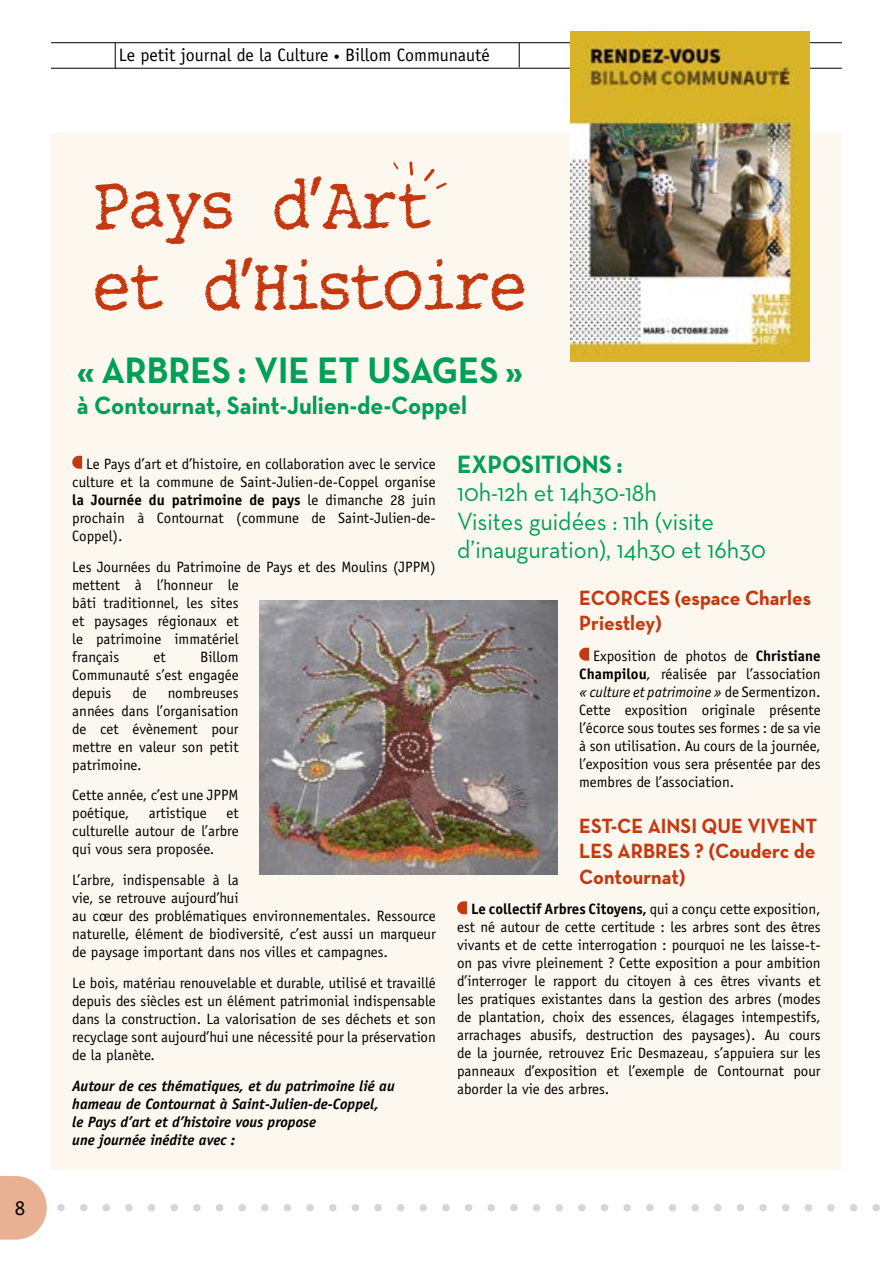
<style>
.page{position:relative;width:893px;height:1263px;background:#fff}
.page>*{position:absolute;margin:0;border:0;box-sizing:border-box;transform-origin:0 0}
.t1{font:67.5px/81px "Tight Writer";color:#c4390f}
.t2{font:700 37.5px "Neutra Text";color:#009f57;scale:.95 1}
.t3{font:25.5px/28.5px "Neutra Text";color:#009f57;scale:.95 1}
.t4{font:700 25.5px "Neutra Text";color:#009f57;scale:.95 1}
.t5{font:700 21px/25.2px "Neutra Text";color:#c4390f;scale:.95 1}
.t6{font:21px "Officina Sans Std";color:#000}
.t7{font:18px "Officina Sans Std";color:#000}
.t8{font:15px/18px "Officina Sans Std";color:#000;text-align:justify}
.t9{font:italic 700 15px/18px "Officina Sans Std";color:#000}
.s1{font-size:12px}
.s2{font-weight:700}
.s3{font-style:italic}
</style>
<div class="page">
<hr style="left:51px;top:42px;width:791px;height:1px;background:#000">
<hr style="left:51px;top:68px;width:791px;height:1px;background:#000">
<svg style="left:519px;top:43px;width:1px;height:24px"></svg>
<svg style="left:115px;top:43px;width:1px;height:25px"></svg>
<svg style="left:0;top:1176px;width:880px;height:64px"></svg>
<div style="left:51px;top:133px;width:791px;height:1036px;background:#fcf7ef"></div>
<svg style="left:72px;top:456px;width:10px;height:13px"></svg>
<svg style="left:579px;top:648px;width:10px;height:13px"></svg>
<svg style="left:457px;top:901px;width:10px;height:13px"></svg>
<img style="left:570px;top:32px;width:240px;height:329px">
<svg style="left:322px;top:184px;width:40px;height:46px"></svg>
<svg style="left:384px;top:270px;width:40px;height:41px"></svg>
<svg style="left:409px;top:161px;width:4px;height:15px"></svg>
<svg style="left:424px;top:169px;width:23px;height:20px"></svg>
<svg style="left:393px;top:162px;width:5px;height:7px"></svg>
<img style="left:260px;top:601px;width:298px;height:273px">
<h3 class="t6" style="left:15px;top:1196px;width:12px">8</h3>
<p class="t7" style="left:119px;top:44px;width:373px">Le petit journal de la Culture <span class="s1">•</span> Billom Communauté</p>
<h1 class="t1" style="left:94px;top:168px;width:434px">Pays d’ rt<br>et d’Hist ire</h1>
<h2 class="t2" style="left:77px;top:347px;width:471px">« ARBRES : VIE ET USAGES »</h2>
<h3 class="t4" style="left:77px;top:389px;width:412px">à Contournat, Saint-Julien-de-Coppel</h3>
<p class="t8" style="left:72px;top:455px;width:365px;text-indent:14px">Le Pays d’art et d’histoire, en collaboration avec le service culture et la commune de Saint-Julien-de-Coppel organise <span class="s2">la Journée du patrimoine de pays</span> le dimanche 28 juin prochain à Contournat (commune de Saint-Julien-de-Coppel).</p>
<p class="t8" style="left:72px;top:558px;width:365px;text-align:left">Les Journées du Patrimoine de Pays et des Moulins (JPPM) mettent à l’honneur le<br>bâti traditionnel, les sites<br>et paysages régionaux et<br>le patrimoine immatériel<br>français</p>
<p class="t8" style="left:72px;top:648px;width:168px;text-indent:128px">Billom Communauté s’est engagée depuis</p>
<p class="t8" style="left:154px;top:648px;width:14px">et</p>
<p class="t8" style="left:72px;top:684px;width:168px;text-indent:95px">nombreuses années dans l’organisation de cet évènement pour mettre en valeur son petit patrimoine.</p>
<p class="t8" style="left:72px;top:786px;width:168px">Cette année, c’est une JPPM poétique,</p>
<p class="t8" style="left:133px;top:684px;width:16px">de</p>
<p class="t8" style="left:149px;top:804px;width:60px">artistique</p>
<p class="t8" style="left:72px;top:804px;width:168px;text-indent:154px">et culturelle autour de l’arbre qui vous sera proposée.</p>
<p class="t8" style="left:72px;top:871px;width:365px;text-align:left">L’arbre, indispensable à la<br>vie, se retrouve aujourd’hui<br>au cœur des problématiques environnementales. Ressource naturelle, élément de biodiversité, c’est aussi un marqueur de paysage important dans nos villes et campagnes.</p>
<p class="t8" style="left:72px;top:974px;width:365px">Le bois, matériau renouvelable et durable, utilisé et travaillé depuis des siècles est un élément patrimonial indispensable dans la construction. La valorisation de ses déchets et son recyclage sont aujourd’hui une nécessité pour la préservation de la planète.</p>
<p class="t9" style="left:72px;top:1076px;width:324px">Autour de ces thématiques, et du patrimoine lié au hameau de Contournat à Saint-Julien-de-Coppel,<br>le Pays d’art et d’histoire vous propose<br>une journée inédite avec :</p>
<h3 class="t4" style="left:457px;top:448px;width:176px">EXPOSITIONS :</h3>
<h3 class="t3" style="left:457px;top:478px;width:326px">10h-12h et 14h30-18h<br>Visites guidées : 11h (visite d’inauguration), 14h30 et 16h30</h3>
<h3 class="t5" style="left:579px;top:585px;width:246px">ECORCES (espace Charles<br>Priestley)</h3>
<p class="t8" style="left:579px;top:647px;width:243px;text-indent:14px">Exposition de photos de <span class="s2">Christiane Champilou</span><span class="s3">,</span> réalisée par l’association <span class="s3">« culture et patrimoine »</span> de Sermentizon.<br>Cette exposition originale présente l’écorce sous toutes ses formes : de sa vie à son utilisation. Au cours de la journée, l’exposition vous sera présentée par des membres de l’association.</p>
<h3 class="t5" style="left:579px;top:813px;width:252px;text-align:justify">EST-CE AINSI QUE VIVENT LES ARBRES ? (Couderc de Contournat)</h3>
<p class="t8" style="left:457px;top:900px;width:365px;text-indent:14px"><span class="s2">Le collectif Arbres Citoyens,</span> qui a conçu cette exposition, est né autour de cette certitude : les arbres sont des êtres vivants et de cette interrogation : pourquoi ne les laisse-t&shy;on pas vivre pleinement ? Cette exposition a pour ambition d’interroger le rapport du citoyen à ces êtres vivants et les pratiques existantes dans la gestion des arbres (modes de plantation, choix des essences, élagages intempestifs, arrachages abusifs, destruction des paysages). Au cours de la journée, retrouvez Eric Desmazeau, s’appuiera sur les panneaux d’exposition et l’exemple de Contournat pour aborder la vie des arbres.</p>
</div>
